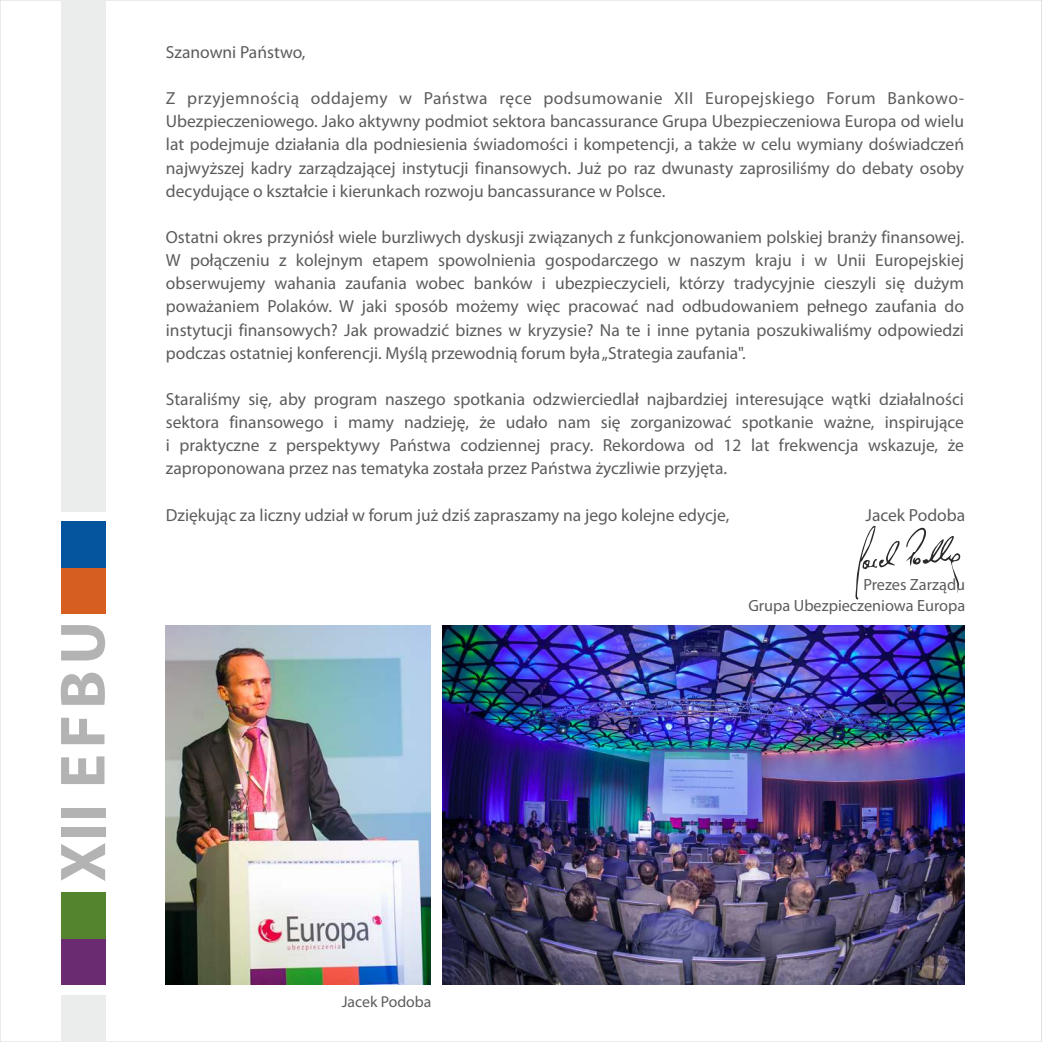
<style>
.page{position:relative;width:1042px;height:1042px;background:#fff}
.page>*{position:absolute;margin:0;border:0;box-sizing:border-box;transform-origin:0 0}
.t1{font:17.5px/23.1px "Myriad Pro";color:#5c5c5c;text-align:justify}
.t2{font:16.28px/21.5px "Myriad Pro";color:#5c5c5c;text-align:right}
.t3{font:15.75px "Myriad Pro";color:#5c5c5c}
</style>
<div class="page">
<svg style="left:1041px;top:0;width:1px;height:1042px"></svg>
<svg style="left:61px;top:756px;width:43px;height:28px"></svg>
<svg style="left:61px;top:625px;width:44px;height:35px"></svg>
<svg style="left:61px;top:672px;width:44px;height:33px"></svg>
<svg style="left:61px;top:718px;width:43px;height:26px"></svg>
<svg style="left:61px;top:843px;width:44px;height:38px"></svg>
<div style="left:61px;top:827px;width:44px;height:10px;background:#b3b3b3"></div>
<div style="left:61px;top:808px;width:44px;height:10px;background:#b3b3b3"></div>
<div style="left:61px;top:567px;width:44px;height:46px;background:#d65e21"></div>
<div style="left:61px;top:521px;width:44px;height:46px;background:#05549e"></div>
<div style="left:61px;top:939px;width:44px;height:46px;background:#6b2b70"></div>
<div style="left:61px;top:892px;width:44px;height:47px;background:#54852e"></div>
<div style="left:61px;top:0;width:44px;height:511px;background:#ebeded"></div>
<div style="left:61px;top:996px;width:44px;height:46px;background:#ebeded"></div>
<svg style="left:855px;top:525px;width:106px;height:75px"></svg>
<img style="left:166px;top:625px;width:264px;height:360px">
<img style="left:443px;top:625px;width:521px;height:360px">
<p class="t1" style="left:166px;top:42px;width:141px">Szanowni Państwo,</p>
<p class="t1" style="left:166px;top:88px;width:800px">Z przyjemnością oddajemy w Państwa ręce podsumowanie XII Europejskiego Forum Bankowo-Ubezpieczeniowego. Jako aktywny podmiot sektora bancassurance Grupa Ubezpieczeniowa Europa od wielu lat podejmuje działania dla podniesienia świadomości i kompetencji, a także w celu wymiany doświadczeń najwyższej kadry zarządzającej instytucji finansowych. Już po raz dwunasty zaprosiliśmy do debaty osoby decydujące o kształcie i kierunkach rozwoju bancassurance w Polsce.</p>
<p class="t1" style="left:166px;top:227px;width:800px">Ostatni okres przyniósł wiele burzliwych dyskusji związanych z funkcjonowaniem polskiej branży finansowej.<br>W połączeniu z kolejnym etapem spowolnienia gospodarczego w naszym kraju i w Unii Europejskiej obserwujemy wahania zaufania wobec banków i ubezpieczycieli, którzy tradycyjnie cieszyli się dużym poważaniem Polaków. W jaki sposób możemy więc pracować nad odbudowaniem pełnego zaufania do instytucji finansowych? Jak prowadzić biznes w kryzysie? Na te i inne pytania poszukiwaliśmy odpowiedzi podczas ostatniej konferencji. Myślą przewodnią forum była „Strategia zaufania".</p>
<p class="t1" style="left:166px;top:389px;width:800px">Staraliśmy się, aby program naszego spotkania odzwierciedlał najbardziej interesujące wątki działalności sektora finansowego i mamy nadzieję, że udało nam się zorganizować spotkanie ważne, inspirujące i praktyczne z perspektywy Państwa codziennej pracy. Rekordowa od 12 lat frekwencja wskazuje, że zaproponowana przez nas tematyka została przez Państwa życzliwie przyjęta.</p>
<p class="t1" style="left:166px;top:505px;width:565px">Dziękując za liczny udział w forum już dziś zapraszamy na jego kolejne edycje,</p>
<p class="t1" style="left:865px;top:505px;width:101px">Jacek Podoba</p>
<p class="t3" style="left:342px;top:995px;width:91px">Jacek Podoba</p>
<p class="t2" style="left:748px;top:575px;width:218px">Prezes Zarządu<br>Grupa Ubezpieczeniowa Europa</p>
</div>
